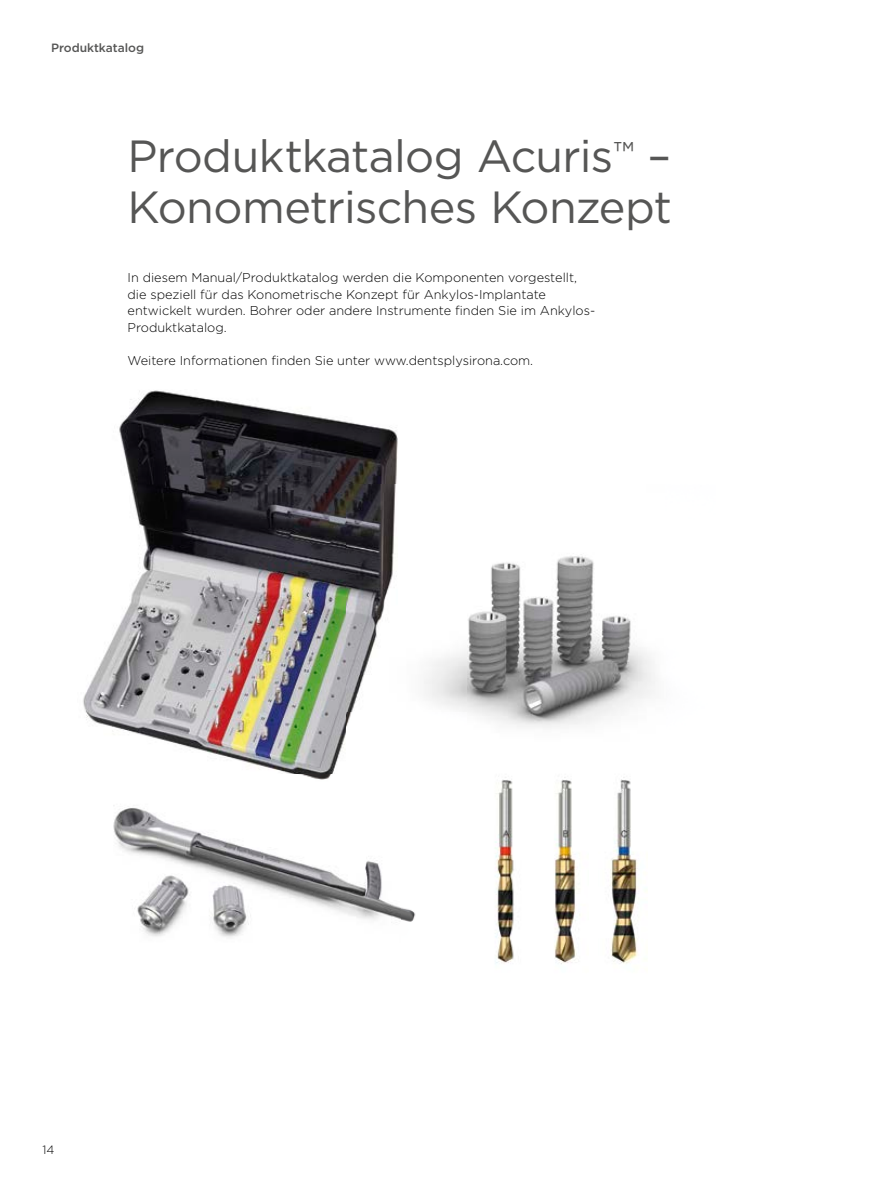
<style>
.page{position:relative;width:893px;height:1191px;background:#fff}
.page>*{position:absolute;margin:0;border:0;box-sizing:border-box;transform-origin:0 0}
.t1{font:45px/51px "Gotham";letter-spacing:-.015em;color:#565655}
.t2{font:300 12.75px/16.5px "Gotham";color:#000}
.t3{font:500 12px "Gotham";color:#565655}
.t4{font:300 12px "Gotham";color:#000}
</style>
<div class="page">
<img style="left:83px;top:390px;width:315px;height:384px">
<img style="left:347px;top:485px;width:308px;height:273px">
<img style="left:113px;top:774px;width:303px;height:164px">
<img style="left:554px;top:777px;width:26px;height:187px">
<img style="left:610px;top:777px;width:37px;height:187px">
<img style="left:495px;top:777px;width:19px;height:187px">
<p class="t3" style="left:51px;top:40px;width:95px">Produktkatalog</p>
<h1 class="t1" style="left:128px;top:130px;width:546px">Produktkatalog Acuris<sup>™</sup> –<br>Konometrisches Konzept</h1>
<p class="t2" style="left:128px;top:269px;width:469px">In diesem Manual/Produktkatalog werden die Komponenten vorgestellt, die speziell für das Konometrische Konzept für Ankylos-Implantate entwickelt wurden. Bohrer oder andere Instrumente finden Sie im Ankylos-Produktkatalog.</p>
<p class="t2" style="left:128px;top:352px;width:407px">Weitere Informationen finden Sie unter www.dentsplysirona.com.</p>
<p class="t4" style="left:43px;top:1142px;width:13px">14</p>
</div>
